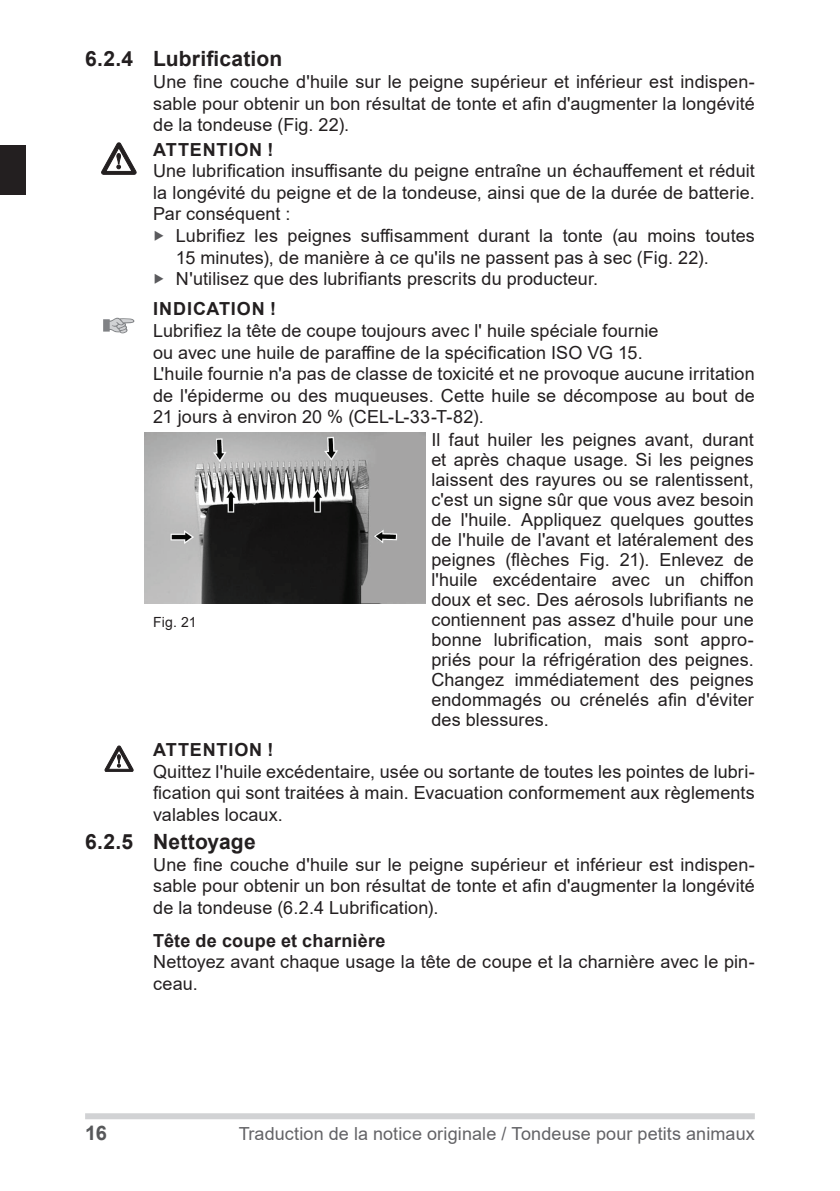
<style>
.page{position:relative;width:840px;height:1191px;background:#fff}
.page>*{position:absolute;margin:0;border:0;box-sizing:border-box;transform-origin:0 0}
.t1{font:700 21px "Arial";letter-spacing:.005em;color:#231f20}
.t2{font:700 20px "Arial";color:#57585a}
.Tabelle_Grundtext{font:18px/20px "Arial";letter-spacing:.005em;color:#231f20}
.Grundtext{font:18px/21.6px "Arial";letter-spacing:.005em;color:#231f20;text-align:justify}
.Warnhinweis_Folgen{font:18px/21.6px "Arial";letter-spacing:.005em;color:#231f20;text-align:justify}
.InfoHinweis-Tabell{font:18px/21.6px "Arial";letter-spacing:.005em;color:#231f20;text-align:justify}
.t3{font:18px "Arial";letter-spacing:.005em;color:#636366}
.Warnhinweis_Gefahr{font:700 18px "Arial";letter-spacing:.045em;color:#231f20}
.Überschrift_4_Zwis{font:700 18px "Arial";letter-spacing:.015em;color:#231f20}
.t4{font:14px "Arial";color:#231f20}
</style>
<div class="page">
<div style="left:0;top:145px;width:26px;height:50px;background:#231f20"></div>
<div style="left:85px;top:1113px;width:669px;height:6px;background:#d1d2d4"></div>
<svg style="left:102px;top:143px;width:34px;height:31px"></svg>
<svg style="left:103px;top:318px;width:31px;height:15px"></svg>
<img style="left:144px;top:433px;width:281px;height:171px">
<svg style="left:105px;top:746px;width:28px;height:26px"></svg>
<p class="t1" style="left:85px;top:44px;width:199px">6.2.4 Lubrification</p>
<p class="Grundtext" style="left:153px;top:71px;width:602px">Une fine couche d'huile sur le peigne supérieur et inférieur est indispen&shy;sable pour obtenir un bon résultat de tonte et afin d'augmenter la longévité de la tondeuse (Fig. 22).</p>
<p class="Warnhinweis_Gefahr" style="left:153px;top:137px;width:122px">ATTENTION !</p>
<p class="Warnhinweis_Folgen" style="left:153px;top:160px;width:603px">Une lubrification insuffisante du peigne entraîne un échauffement et réduit la longévité du peigne et de la tondeuse, ainsi que de la durée de batterie.<br>Par conséquent :</p>
<p class="Tabelle_Grundtext" style="left:176px;top:225px;width:580px;line-height:21.6px">Lubrifiez les peignes suffisamment durant la tonte (au moins toutes<br>15 minutes), de manière à ce qu'ils ne passent pas à sec (Fig. 22).</p>
<p class="Tabelle_Grundtext" style="left:176px;top:269px;width:423px">N'utilisez que des lubrifiants prescrits du producteur.</p>
<p class="Warnhinweis_Gefahr" style="left:153px;top:296px;width:124px">INDICATION !</p>
<p class="InfoHinweis-Tabell" style="left:153px;top:320px;width:507px">Lubrifiez la tête de coupe toujours avec l' huile spéciale fournie</p>
<p class="InfoHinweis-Tabell" style="left:153px;top:341px;width:491px">ou avec une huile de paraffine de la spécification ISO VG 15.</p>
<p class="InfoHinweis-Tabell" style="left:153px;top:363px;width:603px">L'huile fournie n'a pas de classe de toxicité et ne provoque aucune irritation de l'épiderme ou des muqueuses. Cette huile se décompose au bout de 21 jours à environ 20 % (CEL-L-33-T-82).</p>
<p class="t4" style="left:153px;top:612px;width:45px">Fig. 21</p>
<p class="Tabelle_Grundtext" style="left:431px;top:429px;width:324px;text-align:justify">Il faut huiler les peignes avant, durant et après chaque usage. Si les peignes laissent des rayures ou se ralentissent, c'est un signe sûr que vous avez besoin de l'huile. Appliquez quelques gouttes de l'huile de l'avant et latéralement des peignes (flèches Fig. 21). Enlevez de l'huile excédentaire avec un chiffon doux et sec. Des aérosols lubrifiants ne contiennent pas assez d'huile pour une bonne lubrification, mais sont appro&shy;priés pour la réfrigération des peignes.<br>Changez immédiatement des peignes endommagés ou crénelés afin d'éviter des blessures.</p>
<p class="Warnhinweis_Gefahr" style="left:153px;top:737px;width:122px">ATTENTION !</p>
<p class="Warnhinweis_Folgen" style="left:153px;top:760px;width:603px">Quittez l'huile excédentaire, usée ou sortante de toutes les pointes de lubri&shy;fication qui sont traitées à main. Evacuation conformement aux règlements valables locaux.</p>
<p class="t1" style="left:85px;top:826px;width:172px">6.2.5 Nettoyage</p>
<p class="Grundtext" style="left:153px;top:853px;width:602px">Une fine couche d'huile sur le peigne supérieur et inférieur est indispen&shy;sable pour obtenir un bon résultat de tonte et afin d'augmenter la longévité de la tondeuse (6.2.4 Lubrification).</p>
<p class="Überschrift_4_Zwis" style="left:153px;top:927px;width:233px">Tête de coupe et charnière</p>
<p class="Grundtext" style="left:153px;top:951px;width:602px">Nettoyez avant chaque usage la tête de coupe et la charnière avec le pin&shy;ceau.</p>
<p class="t2" style="left:85px;top:1118px;width:23px">16</p>
<p class="t3" style="left:239px;top:1121px;width:517px">Traduction de la notice originale / Tondeuse pour petits animaux</p>
</div>
